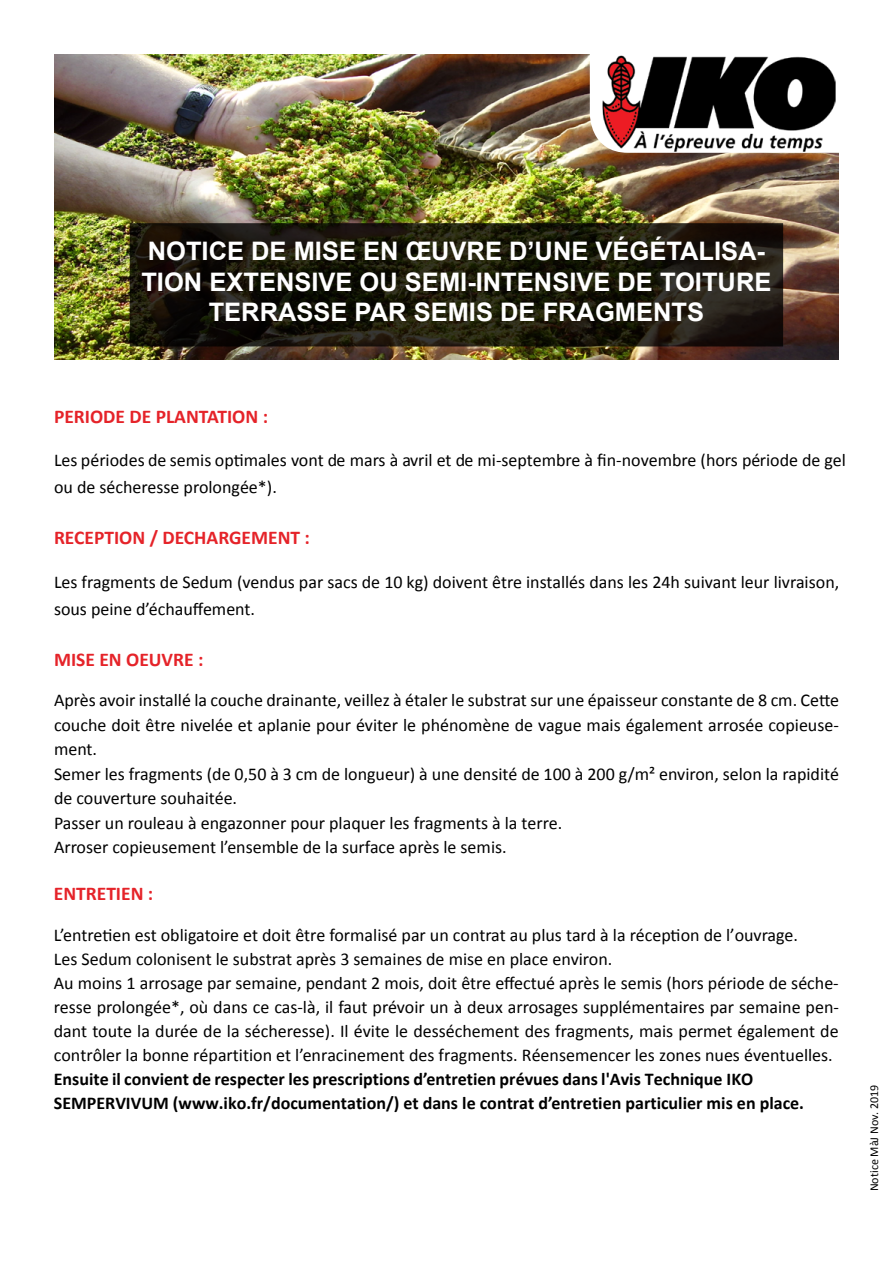
<style>
.page{position:relative;width:893px;height:1263px;background:#fff}
.page>*{position:absolute;margin:0;border:0;box-sizing:border-box;transform-origin:0 0}
.t1{font:700 25.5px/30.6px "Arial";color:#fff;text-align:center}
.t2{font:700 19.5px "Calibri";color:#e52329}
.t3{font:18px/24.5px "Calibri";color:#000}
.t4{font:700 18px/24px "Calibri";color:#000}
.t5{font:12px "Calibri";color:#000}
</style>
<div class="page">
<img style="left:54px;top:54px;width:785px;height:305px">
<svg style="left:133px;top:226px;width:647px;height:117px;background:#1a170b"></svg>
<div style="left:130px;top:223px;width:653px;height:123px;border:2px solid #000"></div>
<svg style="left:590px;top:54px;width:249px;height:99px"></svg>
<img style="left:603px;top:56px;width:233px;height:96px">
<h1 class="t1" style="left:141px;top:237px;width:632px">NOTICE DE MISE EN ŒUVRE D’UNE VÉGÉTALISA-<br>TION EXTENSIVE OU SEMI-INTENSIVE DE TOITURE<br>TERRASSE PAR SEMIS DE FRAGMENTS</h1>
<p class="t2" style="left:54px;top:404px;width:216px">PERIODE DE PLANTATION :</p>
<p class="t3" style="left:54px;top:447px;width:793px;line-height:27px">Les périodes de semis optimales vont de mars à avril et de mi-septembre à fin-novembre (hors période de gel ou de sécheresse prolongée*).</p>
<p class="t2" style="left:54px;top:525px;width:258px">RECEPTION / DECHARGEMENT :</p>
<p class="t3" style="left:54px;top:568px;width:787px;line-height:27px">Les fragments de Sedum (vendus par sacs de 10 kg) doivent être installés dans les 24h suivant leur livraison, sous peine d’échauffement.</p>
<p class="t2" style="left:54px;top:647px;width:151px">MISE EN OEUVRE :</p>
<p class="t3" style="left:54px;top:688px;width:787px">Après avoir installé la couche drainante, veillez à étaler le substrat sur une épaisseur constante de 8 cm. Cette couche doit être nivelée et aplanie pour éviter le phénomène de vague mais également arrosée copieuse&shy;ment.<br>Semer les fragments (de 0,50 à 3 cm de longueur) à une densité de 100 à 200 g/m² environ, selon la rapidité de couverture souhaitée.<br>Passer un rouleau à engazonner pour plaquer les fragments à la terre.<br>Arroser copieusement l’ensemble de la surface après le semis.</p>
<p class="t2" style="left:54px;top:881px;width:101px">ENTRETIEN :</p>
<p class="t3" style="left:54px;top:922px;width:787px;line-height:24px">L’entretien est obligatoire et doit être formalisé par un contrat au plus tard à la réception de l’ouvrage.<br>Les Sedum colonisent le substrat après 3 semaines de mise en place environ.<br>Au moins 1 arrosage par semaine, pendant 2 mois, doit être effectué après le semis (hors période de séche&shy;resse prolongée*, où dans ce cas-là, il faut prévoir un à deux arrosages supplémentaires par semaine pen&shy;dant toute la durée de la sécheresse). Il évite le desséchement des fragments, mais permet également de contrôler la bonne répartition et l’enracinement des fragments. Réensemencer les zones nues éventuelles.</p>
<p class="t4" style="left:54px;top:1066px;width:752px">Ensuite il convient de respecter les prescriptions d’entretien prévues dans l'Avis Technique IKO<br>SEMPERVIVUM (www.iko.fr/documentation/) et dans le contrat d’entretien particulier mis en place.</p>
<p class="t5" style="left:867px;top:1191px;width:108px;rotate:-90deg">Notice MàJ Nov. 2019</p>
</div>
